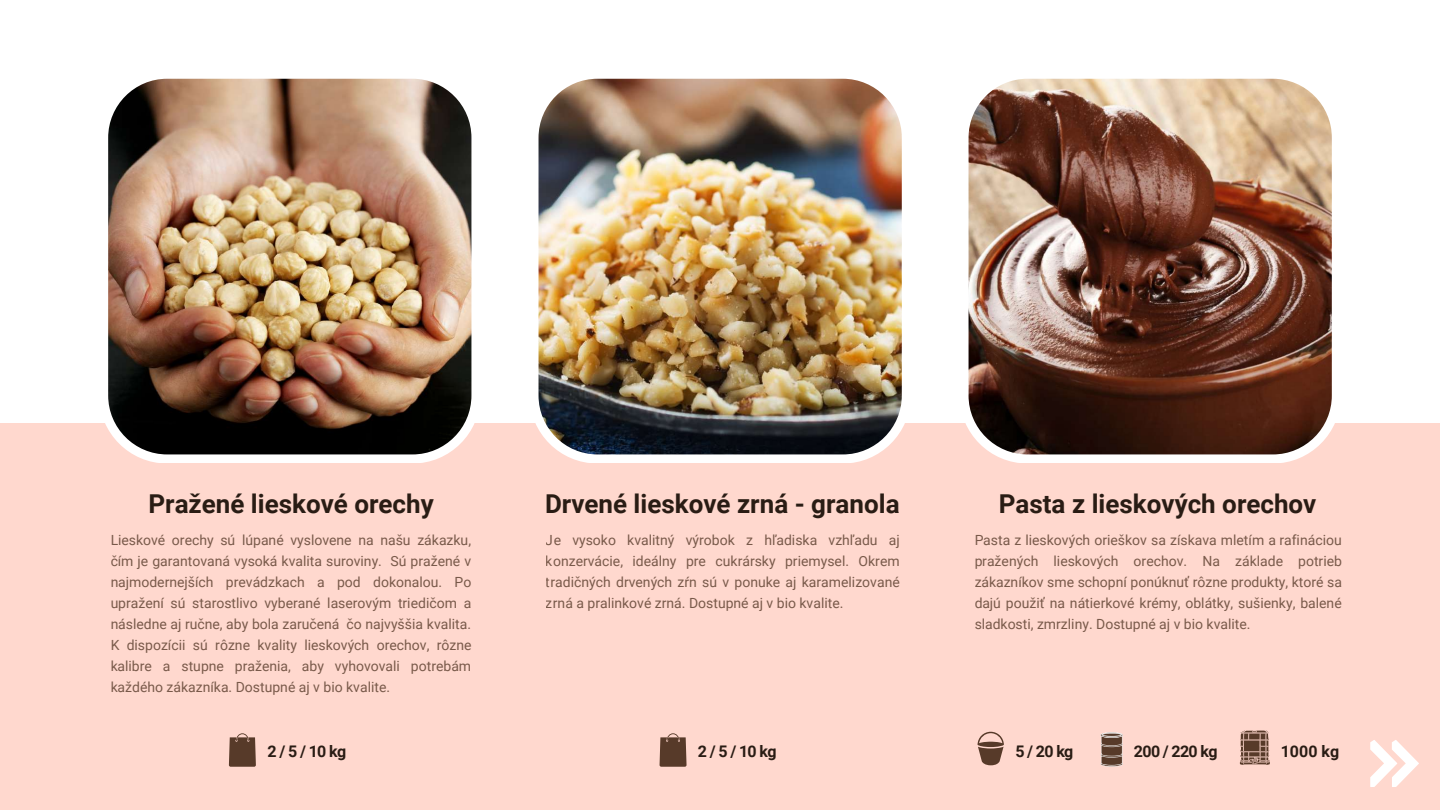
<style>
.page{position:relative;width:1440px;height:810px;background:#fff}
.page>*{position:absolute;margin:0;border:0;box-sizing:border-box;transform-origin:0 0}
.t1{font:700 26px "Roboto";color:#291c14}
.t2{font:700 16px "Roboto";letter-spacing:-.04em;color:#291c14}
.t3{font:14px/21px "Roboto";color:#573a29;text-align:justify}
</style>
<div class="page">
<div style="left:0;top:423px;width:1439px;height:387px;background:#ffd8ce"></div>
<img style="left:105px;top:78px;width:370px;height:385px">
<img style="left:535px;top:78px;width:370px;height:385px">
<img style="left:965px;top:78px;width:370px;height:385px">
<svg style="left:229px;top:733px;width:27px;height:34px"></svg>
<svg style="left:660px;top:733px;width:27px;height:34px"></svg>
<svg style="left:1100px;top:732px;width:23px;height:35px"></svg>
<svg style="left:978px;top:732px;width:26px;height:33px"></svg>
<svg style="left:1240px;top:730px;width:30px;height:35px"></svg>
<svg style="left:1370px;top:740px;width:49px;height:47px"></svg>
<h1 class="t1" style="left:148px;top:489px;width:287px">Pražené lieskové orechy</h1>
<p class="t3" style="left:110px;top:530px;width:363px">Lieskové orechy sú lúpané vyslovene na našu zákazku, čím je garantovaná vysoká kvalita suroviny. Sú pražené v najmodernejších prevádzkach a pod dokonalou. Po upražení sú starostlivo vyberané laserovým triedičom a následne aj ručne, aby bola zaručená čo najvyššia kvalita.<br>K dispozícii sú rôzne kvality lieskových orechov, rôzne kalibre a stupne praženia, aby vyhovovali potrebám každého zákazníka. Dostupné aj v bio kvalite.</p>
<h1 class="t1" style="left:545px;top:489px;width:356px">Drvené lieskové zrná - granola</h1>
<p class="t3" style="left:546px;top:530px;width:355px">Je vysoko kvalitný výrobok z hľadiska vzhľadu aj konzervácie, ideálny pre cukrársky priemysel. Okrem tradičných drvených zŕn sú v ponuke aj karamelizované zrná a pralinkové zrná. Dostupné aj v bio kvalite.</p>
<h1 class="t1" style="left:999px;top:489px;width:319px">Pasta z lieskových orechov</h1>
<p class="t3" style="left:974px;top:530px;width:369px">Pasta z lieskových orieškov sa získava mletím a rafináciou pražených lieskových orechov. Na základe potrieb zákazníkov sme schopní ponúknuť rôzne produkty, ktoré sa dajú použiť na nátierkové krémy, oblátky, sušienky, balené sladkosti, zmrzliny. Dostupné aj v bio kvalite.</p>
<p class="t2" style="left:268px;top:742px;width:80px">2/5/10kg</p>
<p class="t2" style="left:698px;top:742px;width:80px">2/5/10kg</p>
<p class="t2" style="left:1015px;top:742px;width:60px">5/20kg</p>
<p class="t2" style="left:1134px;top:742px;width:85px">200 / 220 kg</p>
<p class="t2" style="left:1281px;top:742px;width:60px">1000 kg</p>
</div>
